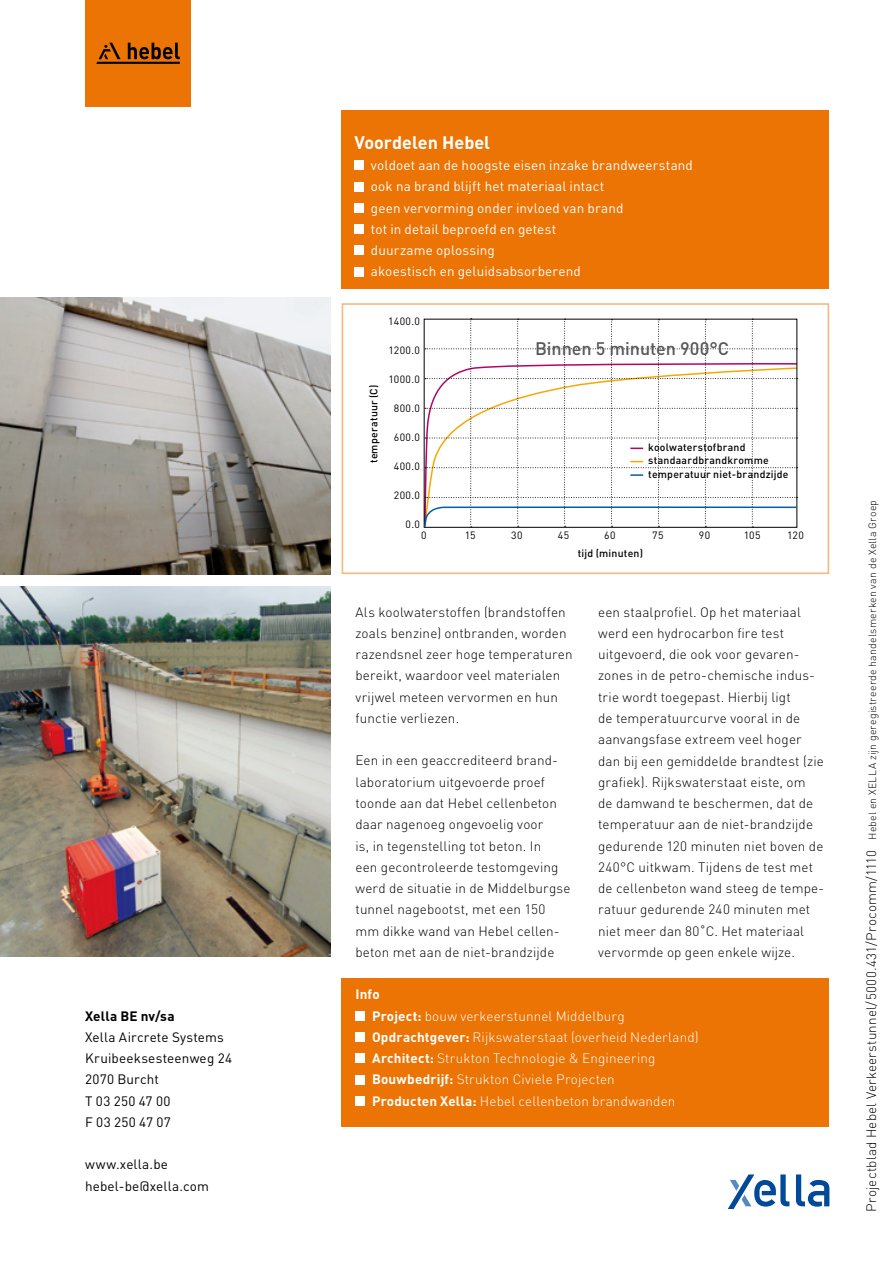
<style>
.page{position:relative;width:893px;height:1263px;background:#fff}
.page>*{position:absolute;margin:0;border:0;box-sizing:border-box;transform-origin:0 0}
.t1{font:500 18px "DIN";letter-spacing:-.005em;color:#58585a}
.t2{font:700 18px "DIN";color:#fff}
.t3{font:300 13.5px/21.3px "DIN";letter-spacing:.01em;color:#000}
.t4{font:300 13.5px/21.3px "DIN";letter-spacing:.01em;color:#fff}
.t5{font:13.5px/21.3px "DIN";letter-spacing:.01em;color:#fff}
.t6{font:13.5px/21.3px "DIN";letter-spacing:.015em;color:#000}
.t7{font:700 13.5px "DIN";color:#000}
.t8{font:300 10.5px "DIN";letter-spacing:.02em;color:#000}
.t9{font:500 10.5px/13.5px "DIN";letter-spacing:.02em;color:#000}
.t10{font:10.5px "DIN";letter-spacing:.04em;color:#000}
.s1{font-weight:700}
.s2{font-size:13.5px}
</style>
<div class="page">
<img style="left:0;top:587px;width:330px;height:370px">
<img style="left:0;top:298px;width:330px;height:276px">
<div style="left:342px;top:303px;width:487px;height:271px;background:#fff;border:2px solid #f6b982"></div>
<svg style="left:728px;top:1174px;width:61px;height:35px"></svg>
<svg style="left:796px;top:1174px;width:33px;height:33px"></svg>
<div style="left:342px;top:978px;width:487px;height:149px;background:#ec7405"></div>
<div style="left:85px;top:0;width:106px;height:106px;background:#ec7405"></div>
<svg style="left:96px;top:43px;width:84px;height:21px"></svg>
<div style="left:355px;top:1011px;width:10px;height:9px;background:#fff"></div>
<div style="left:355px;top:1032px;width:10px;height:10px;background:#fff"></div>
<div style="left:355px;top:1054px;width:10px;height:9px;background:#fff"></div>
<div style="left:355px;top:1075px;width:10px;height:9px;background:#fff"></div>
<div style="left:355px;top:1096px;width:10px;height:10px;background:#fff"></div>
<div style="left:342px;top:111px;width:487px;height:178px;background:#ec7405"></div>
<div style="left:354px;top:161px;width:10px;height:9px;background:#fff"></div>
<div style="left:354px;top:182px;width:10px;height:9px;background:#fff"></div>
<div style="left:354px;top:203px;width:10px;height:10px;background:#fff"></div>
<div style="left:354px;top:224px;width:10px;height:10px;background:#fff"></div>
<div style="left:354px;top:246px;width:10px;height:9px;background:#fff"></div>
<div style="left:354px;top:267px;width:10px;height:9px;background:#fff"></div>
<svg style="left:423px;top:318px;width:375px;height:210px"></svg>
<p class="t7" style="left:85px;top:1007px;width:91px">Xella BE nv/sa</p>
<p class="t6" style="left:85px;top:1026px;width:149px">Xella Aircrete Systems<br>Kruibeeksesteenweg 24<br>2070 Burcht<br>T 03 250 47 00<br>F 03 250 47 07</p>
<p class="t6" style="left:85px;top:1154px;width:126px">www.xella.be hebel-be@xella.com</p>
<h1 class="t2" style="left:354px;top:131px;width:137px">Voordelen Hebel</h1>
<p class="t5" style="left:371px;top:154px;width:324px">voldoet aan de hoogste eisen inzake brandweerstand ook na brand blijft het materiaal intact<br>geen vervorming onder invloed van brand<br>tot in detail beproefd en getest<br>duurzame oplossing<br>akoestisch en geluidsabsorberend</p>
<p class="t10" style="left:388px;top:315px;width:33px">1400.0</p>
<p class="t10" style="left:389px;top:344px;width:33px">1200.0</p>
<p class="t10" style="left:388px;top:373px;width:33px">1000.0</p>
<p class="t10" style="left:394px;top:402px;width:28px">800.0</p>
<p class="t10" style="left:394px;top:431px;width:28px">600.0</p>
<p class="t10" style="left:394px;top:460px;width:28px">400.0</p>
<p class="t10" style="left:394px;top:489px;width:28px">200.0</p>
<p class="t10" style="left:406px;top:518px;width:16px">0.0</p>
<p class="t10" style="left:421px;top:528px;width:7px">0</p>
<p class="t10" style="left:465px;top:528px;width:12px">15</p>
<p class="t10" style="left:511px;top:528px;width:13px">30</p>
<p class="t10" style="left:558px;top:528px;width:13px">45</p>
<p class="t10" style="left:604px;top:528px;width:13px">60</p>
<p class="t10" style="left:652px;top:528px;width:13px">75</p>
<p class="t10" style="left:699px;top:528px;width:13px">90</p>
<p class="t10" style="left:744px;top:528px;width:18px">105</p>
<p class="t10" style="left:787px;top:528px;width:18px">120</p>
<h1 class="t1" style="left:535px;top:337px;width:196px">Binnen 5 minuten 900°C</h1>
<p class="t9" style="left:367px;top:463px;width:80px;rotate:-90deg">temperatuur (C)</p>
<p class="t9" style="left:648px;top:440px;width:142px">koolwaterstofbrand standaardbrandkromme temperatuur niet-brandzijde</p>
<p class="t9" style="left:578px;top:546px;width:67px">tijd (minuten)</p>
<p class="t3" style="left:355px;top:601px;width:219px">Als koolwaterstoffen (brandstoffen zoals benzine) ontbranden, worden razendsnel zeer hoge temperaturen bereikt, waardoor veel materialen vrijwel meteen vervormen en hun functie verliezen.</p>
<p class="t3" style="left:355px;top:750px;width:216px">Een in een geaccrediteerd brand&shy;laboratorium uitgevoerde proef toonde aan dat Hebel cellenbeton daar nagenoeg ongevoelig voor<br>is, in tegenstelling tot beton. In<br>een gecontroleerde testomgeving werd de situatie in de Middelburgse tunnel nagebootst, met een 150 mm dikke wand van Hebel cellen&shy;beton met aan de niet-brandzijde</p>
<p class="t3" style="left:598px;top:601px;width:228px">een staalprofiel. Op het materiaal werd een hydrocarbon fire test uitgevoerd, die ook voor gevaren&shy;zones in de petro-chemische indus&shy;trie wordt toegepast. Hierbij ligt<br>de temperatuurcurve vooral in de aanvangsfase extreem veel hoger dan bij een gemiddelde brandtest (zie grafiek). Rijkswaterstaat eiste, om<br>de damwand te beschermen, dat de temperatuur aan de niet-brandzijde gedurende 120 minuten niet boven de 240°C uitkwam. Tijdens de test met de cellenbeton wand steeg de tempe&shy;ratuur gedurende 240 minuten met niet meer dan 80˚C. Het materiaal vervormde op geen enkele wijze.</p>
<p class="t4" style="left:372px;top:984px;width:328px;text-indent:-17px"><span class="s1">Info<br>Project:</span> bouw verkeerstunnel Middelburg <span class="s1">Opdrachtgever:</span> Rijkswaterstaat (overheid Nederland)<br><span class="s1">Architect:</span> Strukton Technologie &amp; Engineering <span class="s1">Bouwbedrijf:</span> Strukton Civiele Projecten<br><span class="s1">Producten Xella:</span> Hebel cellenbeton brandwanden</p>
<p class="t8" style="left:866px;top:1212px;width:713px;rotate:-90deg"><span class="s2">Projectblad Hebel Verkeerstunnel/5000.431/Procomm/1110</span> Hebel en XELLA zijn geregistreerde handelsmerken van de Xella Groep</p>
</div>
